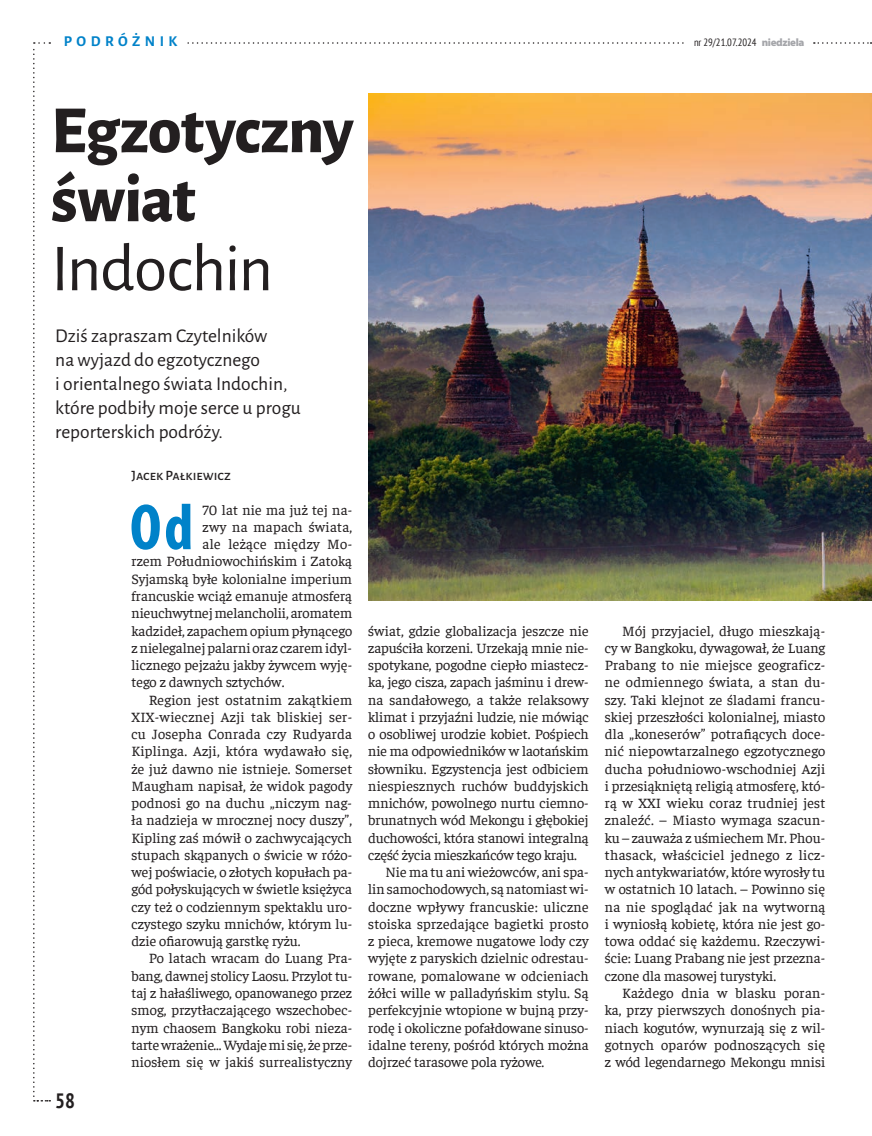
<style>
.page{position:relative;width:872px;height:1136px;background:#fff}
.page>*{position:absolute;margin:0;border:0;box-sizing:border-box;transform-origin:0 0}
.t1{font:800 67.5px/69px "Alegreya Sans";letter-spacing:-.015em;color:#231f20}
.t2{font:67.5px "Alegreya Sans";letter-spacing:-.02em;color:#231f20}
.t3{font:700 condensed 65.55px "Myriad Pro";color:#0082c9}
.t4{font:700 condensed 20.7px "PT Sans";color:#231f20}
.t5{font:19.5px/24px "Alegreya Sans";color:#231f20}
.t6{font:700 15px "Alegreya Sans";letter-spacing:.295em;color:#0082c9}
.t7{font:14.4px/17.2px "Faustina";color:#231f20;text-align:justify}
.t8{font:14.4px "Faustina";letter-spacing:.02em;color:#231f20}
.t9{font:14.4px "Faustina";letter-spacing:.025em;color:#231f20}
.t10{font:500 14.25px "Alegreya Sans SC";color:#231f20}
.t11{font:condensed 10.5px "PT Sans";color:#231f20}
.s1{font-family:"Myriad Pro";font-weight:900;font-stretch:normal;font-size:10.8px;color:#a5a6aa}
</style>
<div class="page">
<svg style="left:187px;top:42px;width:497px;height:2px"></svg>
<svg style="left:814px;top:42px;width:57px;height:2px"></svg>
<svg style="left:33px;top:42px;width:17px;height:1059px"></svg>
<img style="left:368px;top:94px;width:504px;height:507px">
<p class="t6" style="left:64px;top:30px;width:115px">PODRÓŻNIK</p>
<p class="t11" style="left:694px;top:36px;width:112px">nr 29/21.07.2024 <span class="s1">niedziela</span></p>
<h1 class="t1" style="left:51px;top:91px;width:304px">Egzotyczny świat</h1>
<h1 class="t2" style="left:51px;top:223px;width:224px">Indochin</h1>
<h3 class="t5" style="left:55px;top:323px;width:247px">Dziś zapraszam Czytelników<br>na wyjazd do egzotycznego<br>i orientalnego świata Indochin, które podbiły moje serce u progu reporterskich podróży.</h3>
<p class="t10" style="left:131px;top:465px;width:101px">Jacek Pałkiewicz</p>
<h2 class="t3" style="left:130px;top:486px;width:65px">Od</h2>
<p class="t7" style="left:202px;top:500px;width:151px">70 lat nie ma już tej na-</p>
<p class="t7" style="left:202px;top:517px;width:151px">zwy na mapach świata,</p>
<p class="t9" style="left:202px;top:534px;width:151px">ale leżące między Mo-</p>
<p class="t7" style="left:131px;top:552px;width:222px">rzem Południowochińskim i Zatoką</p>
<p class="t7" style="left:131px;top:569px;width:222px">Syjamską byłe kolonialne imperium</p>
<p class="t7" style="left:131px;top:586px;width:222px">francuskie wciąż emanuje atmosferą</p>
<p class="t7" style="left:131px;top:603px;width:222px">nieuchwytnej melancholii, aromatem</p>
<p class="t7" style="left:131px;top:621px;width:222px">kadzideł, zapachem opium płynącego</p>
<p class="t7" style="left:131px;top:638px;width:222px">z nielegalnej palarni oraz czarem idyl-</p>
<p class="t7" style="left:131px;top:655px;width:222px">licznego pejzażu jakby żywcem wyję-</p>
<p class="t7" style="left:131px;top:672px;width:154px">tego z dawnych sztychów.</p>
<p class="t8" style="left:149px;top:690px;width:205px">Region jest ostatnim zakątkiem</p>
<p class="t8" style="left:131px;top:707px;width:222px">XIX-wiecznej Azji tak bliskiej ser-</p>
<p class="t8" style="left:131px;top:724px;width:222px">cu Josepha Conrada czy Rudyarda</p>
<p class="t8" style="left:131px;top:741px;width:222px">Kiplinga. Azji, która wydawało się,</p>
<p class="t7" style="left:131px;top:759px;width:222px">że już dawno nie istnieje. Somerset</p>
<p class="t7" style="left:131px;top:776px;width:222px">Maugham napisał, że widok pagody</p>
<p class="t7" style="left:131px;top:793px;width:222px">podnosi go na duchu „niczym nag-</p>
<p class="t7" style="left:131px;top:810px;width:222px">ła nadzieja w mrocznej nocy duszy”,</p>
<p class="t7" style="left:131px;top:828px;width:222px">Kipling zaś mówił o zachwycających</p>
<p class="t7" style="left:131px;top:845px;width:222px">stupach skąpanych o świcie w różo-</p>
<p class="t7" style="left:131px;top:862px;width:222px">wej poświacie, o złotych kopułach pa-</p>
<p class="t7" style="left:131px;top:879px;width:222px">gód połyskujących w świetle księżyca</p>
<p class="t7" style="left:131px;top:897px;width:222px">czy też o codziennym spektaklu uro-</p>
<p class="t7" style="left:131px;top:914px;width:222px">czystego szyku mnichów, którym lu-</p>
<p class="t7" style="left:131px;top:931px;width:171px">dzie ofiarowują garstkę ryżu.</p>
<p class="t7" style="left:149px;top:948px;width:205px">Po latach wracam do Luang Pra-</p>
<p class="t7" style="left:131px;top:966px;width:222px">bang, dawnej stolicy Laosu. Przylot tu-</p>
<p class="t7" style="left:131px;top:983px;width:222px">taj z hałaśliwego, opanowanego przez</p>
<p class="t7" style="left:131px;top:1000px;width:222px">smog, przytłaczającego wszechobec-</p>
<p class="t7" style="left:131px;top:1017px;width:222px">nym chaosem Bangkoku robi nieza-</p>
<p class="t7" style="left:131px;top:1035px;width:222px">tarte wrażenie... Wydaje mi się, że prze-</p>
<p class="t7" style="left:131px;top:1052px;width:222px">niosłem się w jakiś surrealistyczny</p>
<h3 class="t4" style="left:55px;top:1086px;width:21px">58</h3>
<p class="t7" style="left:368px;top:621px;width:222px">świat, gdzie globalizacja jeszcze nie</p>
<p class="t7" style="left:368px;top:638px;width:222px">zapuściła korzeni. Urzekają mnie nie-</p>
<p class="t7" style="left:368px;top:655px;width:222px">spotykane, pogodne ciepło miastecz-</p>
<p class="t7" style="left:368px;top:672px;width:222px">ka, jego cisza, zapach jaśminu i drew-</p>
<p class="t7" style="left:368px;top:690px;width:222px">na sandałowego, a także relaksowy</p>
<p class="t7" style="left:368px;top:707px;width:222px">klimat i przyjaźni ludzie, nie mówiąc</p>
<p class="t7" style="left:368px;top:724px;width:222px">o osobliwej urodzie kobiet. Pośpiech</p>
<p class="t7" style="left:368px;top:741px;width:222px">nie ma odpowiedników w laotańskim</p>
<p class="t7" style="left:368px;top:759px;width:222px">słowniku. Egzystencja jest odbiciem</p>
<p class="t7" style="left:368px;top:776px;width:222px">niespiesznych ruchów buddyjskich</p>
<p class="t7" style="left:368px;top:793px;width:222px">mnichów, powolnego nurtu ciemno-</p>
<p class="t7" style="left:368px;top:810px;width:222px">brunatnych wód Mekongu i głębokiej</p>
<p class="t7" style="left:368px;top:828px;width:222px">duchowości, która stanowi integralną</p>
<p class="t7" style="left:368px;top:845px;width:210px">część życia mieszkańców tego kraju.</p>
<p class="t7" style="left:385px;top:862px;width:205px">Nie ma tu ani wieżowców, ani spa-</p>
<p class="t7" style="left:368px;top:879px;width:222px">lin samochodowych, są natomiast wi-</p>
<p class="t7" style="left:368px;top:897px;width:222px">doczne wpływy francuskie: uliczne</p>
<p class="t7" style="left:368px;top:914px;width:222px">stoiska sprzedające bagietki prosto</p>
<p class="t7" style="left:368px;top:931px;width:222px">z pieca, kremowe nugatowe lody czy</p>
<p class="t7" style="left:368px;top:948px;width:222px">wyjęte z paryskich dzielnic odrestau-</p>
<p class="t7" style="left:368px;top:966px;width:222px">rowane, pomalowane w odcieniach</p>
<p class="t7" style="left:368px;top:983px;width:222px">żółci wille w palladyńskim stylu. Są</p>
<p class="t7" style="left:368px;top:1000px;width:222px">perfekcyjnie wtopione w bujną przy-</p>
<p class="t7" style="left:368px;top:1017px;width:222px">rodę i okoliczne pofałdowane sinuso-</p>
<p class="t7" style="left:368px;top:1035px;width:222px">idalne tereny, pośród których można</p>
<p class="t7" style="left:368px;top:1052px;width:178px">dojrzeć tarasowe pola ryżowe.</p>
<p class="t7" style="left:605px;top:621px;width:222px;text-indent:17px">Mój przyjaciel, długo mieszkają&shy;cy w Bangkoku, dywagował, że Luang Prabang to nie miejsce geograficz&shy;ne odmiennego świata, a stan du&shy;szy. Taki klejnot ze śladami francu&shy;skiej przeszłości kolonialnej, miasto dla „koneserów” potrafiących doce&shy;nić niepowtarzalnego egzotycznego ducha południowo-wschodniej Azji i przesiąkniętą religią atmosferę, któ&shy;rą w XXI wieku coraz trudniej jest znaleźć. – Miasto wymaga szacun&shy;ku – zauważa z uśmiechem Mr. Phou&shy;thasack, właściciel jednego z licz&shy;nych antykwariatów, które wyrosły tu w ostatnich 10 latach. – Powinno się na nie spoglądać jak na wytworną i wyniosłą kobietę, która nie jest go&shy;towa oddać się każdemu. Rzeczywi&shy;ście: Luang Prabang nie jest przezna&shy;czone dla masowej turystyki.</p>
<p class="t7" style="left:605px;top:983px;width:222px;text-indent:17px">Każdego dnia w blasku poran&shy;ka, przy pierwszych donośnych pia&shy;niach kogutów, wynurzają się z wil&shy;gotnych oparów podnoszących się z wód legendarnego Mekongu mnisi</p>
</div>
